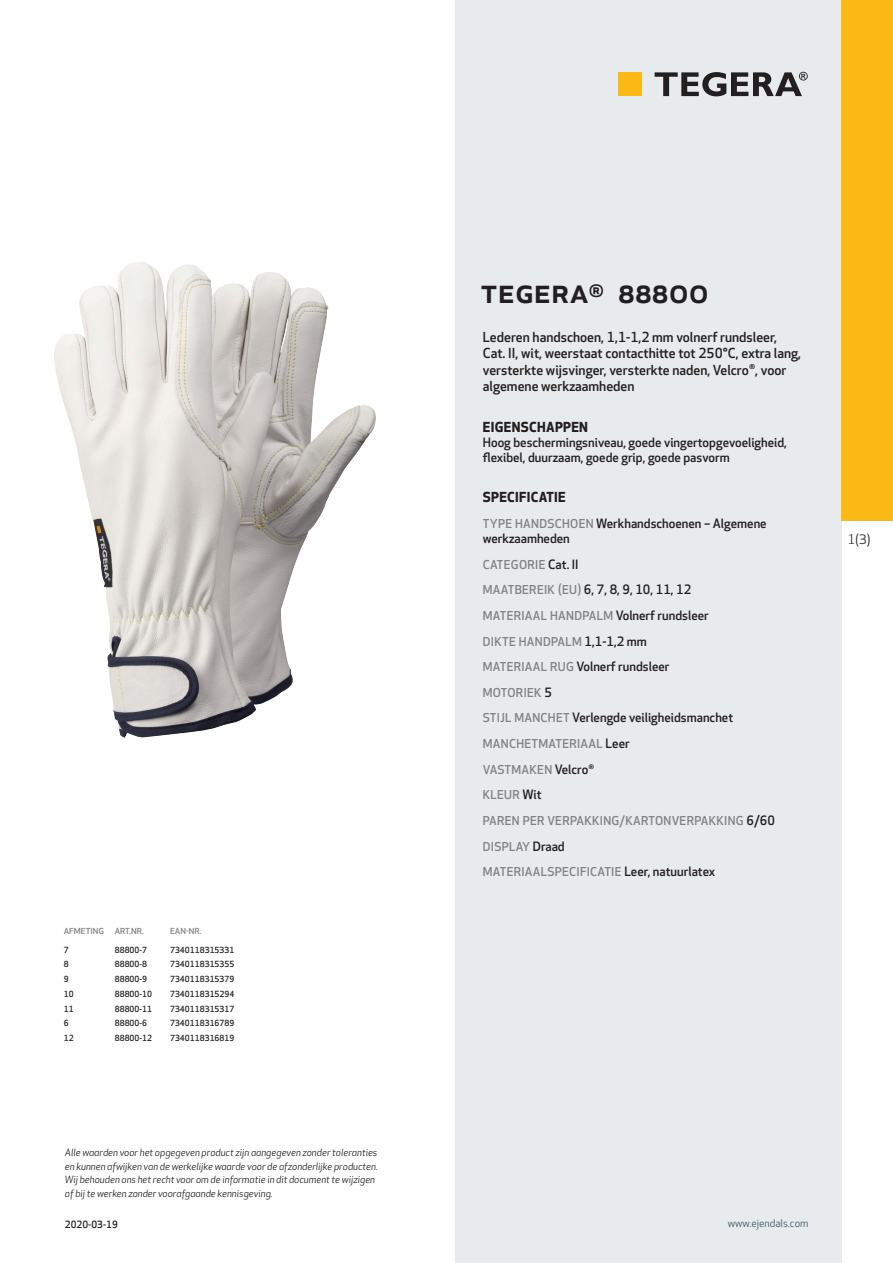
<style>
.page{position:relative;width:893px;height:1263px;background:#fff}
.page>*{position:absolute;margin:0;border:0;box-sizing:border-box;transform-origin:0 0}
.prodname{font:500 34.5px "Apex New";color:#231f20}
.Funktion_body{font:500 13.5px/16.5px "Apex New";color:#231f20}
.Funktion_body-2{font:700 13.5px "Apex New";letter-spacing:.025em;color:#231f20}
.t1{font:12.75px "Apex New";color:#231f20}
.Funktion_body-3{font:500 12.6px/15px "Apex New";color:#231f20}
.Funktion_body-4{font:500 12px "Apex New";letter-spacing:.025em;color:#808285}
.t2{font:10.5px "Apex New";color:#405968}
.t3{font:italic 9.75px/13.5px "Apex New";color:#231f20}
.Sidfot_datum{font:500 9.75px "Apex New";color:#231f20}
.ArticleTable_body{font:500 8.25px "Apex New";color:#231f20}
.ArticeTable_header{font:500 8.1px "Apex New";color:#808285;scale:1.06 1}
.s1{font-size:12px;color:#808285}
.s2{font-size:12.6px;color:#231f20}
</style>
<div class="page">
<div style="left:455px;top:0;width:387px;height:1263px;background:#e8ebee"></div>
<div style="left:842px;top:0;width:51px;height:520px;background:#fcb814"></div>
<img style="left:54px;top:262px;width:322px;height:476px">
<div style="left:618px;top:72px;width:24px;height:24px;background:#fcb814"></div>
<svg style="left:655px;top:72px;width:153px;height:24px"></svg>
<p class="ArticeTable_header" style="left:64px;top:925px;width:39px">AFMETING</p>
<p class="ArticeTable_header" style="left:115px;top:925px;width:29px">ART.NR.</p>
<p class="ArticeTable_header" style="left:170px;top:925px;width:31px">EAN-NR.</p>
<p class="ArticleTable_body" style="left:64px;top:944px;width:6px">7</p>
<p class="ArticleTable_body" style="left:115px;top:944px;width:34px">88800-7</p>
<p class="ArticleTable_body" style="left:170px;top:944px;width:66px">7340118315331</p>
<p class="ArticleTable_body" style="left:64px;top:959px;width:6px">8</p>
<p class="ArticleTable_body" style="left:115px;top:959px;width:34px">88800-8</p>
<p class="ArticleTable_body" style="left:170px;top:959px;width:66px">7340118315355</p>
<p class="ArticleTable_body" style="left:64px;top:973px;width:6px">9</p>
<p class="ArticleTable_body" style="left:115px;top:973px;width:34px">88800-9</p>
<p class="ArticleTable_body" style="left:170px;top:973px;width:66px">7340118315379</p>
<p class="ArticleTable_body" style="left:64px;top:988px;width:11px">10</p>
<p class="ArticleTable_body" style="left:115px;top:988px;width:39px">88800-10</p>
<p class="ArticleTable_body" style="left:170px;top:988px;width:66px">7340118315294</p>
<p class="ArticleTable_body" style="left:64px;top:1003px;width:11px">11</p>
<p class="ArticleTable_body" style="left:115px;top:1003px;width:39px">88800-11</p>
<p class="ArticleTable_body" style="left:170px;top:1003px;width:66px">7340118315317</p>
<p class="ArticleTable_body" style="left:64px;top:1018px;width:6px">6</p>
<p class="ArticleTable_body" style="left:115px;top:1018px;width:34px">88800-6</p>
<p class="ArticleTable_body" style="left:170px;top:1018px;width:66px">7340118316789</p>
<p class="ArticleTable_body" style="left:64px;top:1032px;width:11px">12</p>
<p class="ArticleTable_body" style="left:115px;top:1032px;width:39px">88800-12</p>
<p class="ArticleTable_body" style="left:170px;top:1032px;width:66px">7340118316819</p>
<p class="t3" style="left:65px;top:1146px;width:315px">Alle waarden voor het opgegeven product zijn aangegeven zonder toleranties en kunnen afwijken van de werkelijke waarde voor de afzonderlijke producten.<br>Wij behouden ons het recht voor om de informatie in dit document te wijzigen of bij te werken zonder voorafgaande kennisgeving.</p>
<p class="Sidfot_datum" style="left:65px;top:1218px;width:54px">2020-03-19</p>
<p class="prodname" style="left:480px;top:267px;width:230px">TEGERA<sup>®</sup> 88800</p>
<p class="Funktion_body" style="left:483px;top:328px;width:320px">Lederen handschoen, 1,1-1,2 mm volnerf rundsleer, Cat. II, wit, weerstaat contacthitte tot 250°C, extra lang, versterkte wijsvinger, versterkte naden, Velcro<sup>®</sup>, voor algemene werkzaamheden</p>
<p class="Funktion_body-2" style="left:483px;top:417px;width:107px">EIGENSCHAPPEN</p>
<p class="Funktion_body-3" style="left:483px;top:434px;width:306px">Hoog beschermingsniveau, goede vingertopgevoeligheid, flexibel, duurzaam, goede grip, goede pasvorm</p>
<p class="Funktion_body-2" style="left:483px;top:488px;width:84px">SPECIFICATIE</p>
<p class="Funktion_body-3" style="left:483px;top:516px;width:285px"><span class="s1">TYPE HANDSCHOEN</span> Werkhandschoenen – Algemene werkzaamheden</p>
<p class="Funktion_body-4" style="left:483px;top:556px;width:97px">CATEGORIE <span class="s2">Cat. II</span></p>
<p class="Funktion_body-3" style="left:483px;top:582px;width:210px"><span class="s1">MAATBEREIK (EU)</span> 6, 7, 8, 9, 10, 11, 12</p>
<p class="Funktion_body-4" style="left:483px;top:607px;width:227px">MATERIAAL HANDPALM <span class="s2">Volnerf rundsleer</span></p>
<p class="Funktion_body-4" style="left:483px;top:633px;width:166px">DIKTE HANDPALM <span class="s2">1,1-1,2 mm</span></p>
<p class="Funktion_body-3" style="left:483px;top:659px;width:188px"><span class="s1">MATERIAAL RUG</span> Volnerf rundsleer</p>
<p class="Funktion_body-4" style="left:483px;top:684px;width:71px">MOTORIEK <span class="s2">5</span></p>
<p class="Funktion_body-3" style="left:483px;top:710px;width:252px"><span class="s1">STIJL MANCHET</span> Verlengde veiligheidsmanchet</p>
<p class="Funktion_body-4" style="left:483px;top:736px;width:148px">MANCHETMATERIAAL <span class="s2">Leer</span></p>
<p class="Funktion_body-4" style="left:483px;top:761px;width:113px">VASTMAKEN <span class="s2">Velcro</span><sup>®</sup></p>
<p class="Funktion_body-4" style="left:483px;top:787px;width:60px">KLEUR <span class="s2">Wit</span></p>
<p class="Funktion_body-4" style="left:483px;top:812px;width:294px">PAREN PER VERPAKKING/KARTONVERPAKKING <span class="s2">6/60</span></p>
<p class="Funktion_body-4" style="left:483px;top:838px;width:83px">DISPLAY <span class="s2">Draad</span></p>
<p class="Funktion_body-4" style="left:483px;top:864px;width:234px">MATERIAALSPECIFICATIE <span class="s2">Leer, natuurlatex</span></p>
<p class="t1" style="left:848px;top:531px;width:24px">1(3)</p>
<p class="t2" style="left:728px;top:1217px;width:82px">www.ejendals.com</p>
</div>
